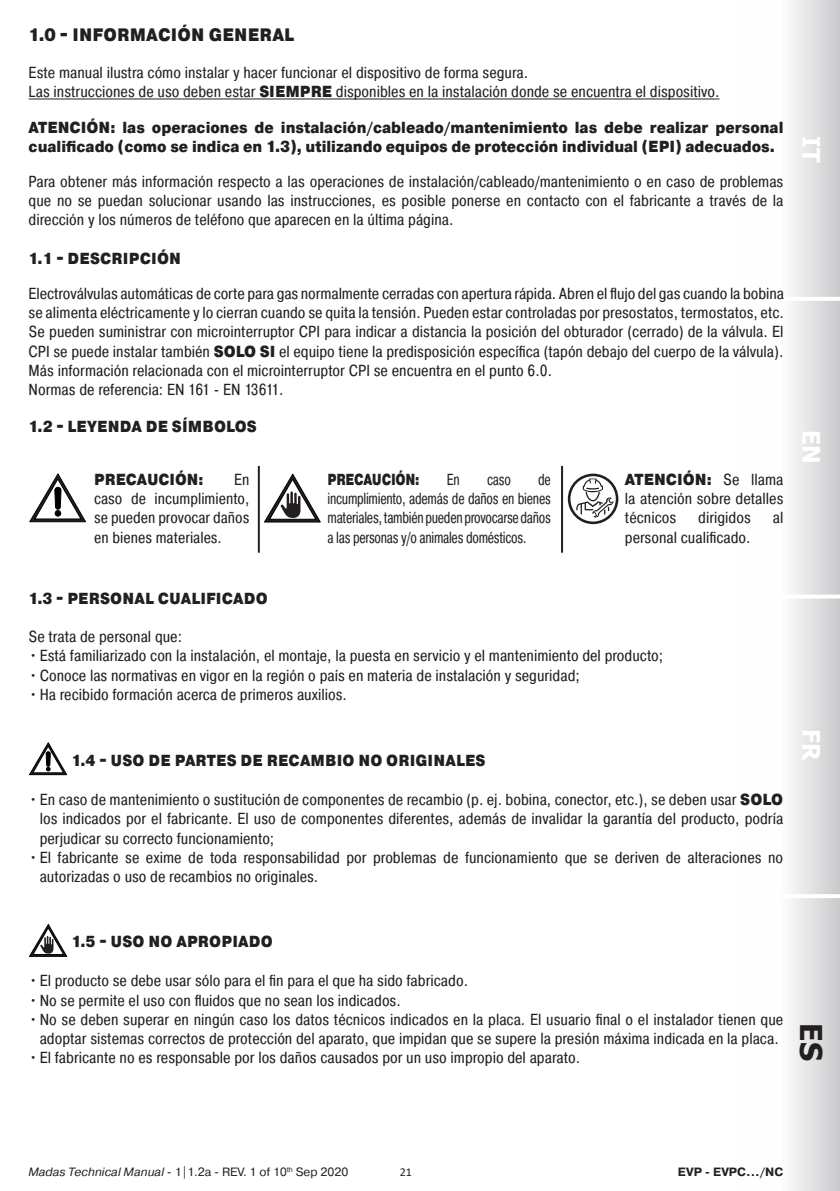
<style>
.page{position:relative;width:840px;height:1191px;background:#fff}
.page>*{position:absolute;margin:0;border:0;box-sizing:border-box;transform-origin:0 0}
.t1{font:700 30px "Tahoma";color:#231f20}
.t2{font:700 24px "Tahoma";color:#fff}
.t3{font:900 18px "Pragmatica Cond";letter-spacing:.01em;color:#231f20}
.t4{font:16px/19.2px "Pragmatica Cond";color:#231f20;text-align:justify}
.t5{font:900 16px/19.2px "Pragmatica Cond";color:#231f20}
.t6{font:16px/19.2px "Pragmatica Cond";color:#231f20;text-align:justify;scale:.85 1}
.t7{font:900 16px "Pragmatica Cond";letter-spacing:-.02em;color:#231f20;scale:.85 1}
.t8{font:12px "Pragmatica";color:#231f20}
.t9{font:700 12px "Pragmatica";color:#231f20}
.t10{font:12px "Calibri";color:#231f20}
.s1{font-weight:900}
.s2{font-style:italic}
</style>
<div class="page">
<div style="left:734px;top:0;width:105px;height:1191px;background:linear-gradient(to right,#fff,#d5d5d7)"></div>
<hr style="left:743px;top:297px;width:96px;height:4px;background:#fff">
<hr style="left:740px;top:594px;width:99px;height:4px;background:#fff">
<hr style="left:740px;top:894px;width:99px;height:4px;background:#fff">
<hr style="left:29px;top:99px;width:690px;height:1px;background:#231f20">
<svg style="left:30px;top:474px;width:55px;height:48px"></svg>
<svg style="left:264px;top:474px;width:56px;height:48px"></svg>
<svg style="left:567px;top:473px;width:51px;height:51px"></svg>
<svg style="left:570px;top:476px;width:45px;height:45px"></svg>
<svg style="left:576px;top:478px;width:37px;height:39px"></svg>
<hr style="left:258px;top:466px;width:2px;height:87px;background:#231f20">
<hr style="left:560px;top:466px;width:2px;height:87px;background:#231f20">
<svg style="left:29px;top:742px;width:38px;height:32px"></svg>
<div style="left:46px;top:751px;width:4px;height:15px;border:1px solid #000001;border-radius:2px"></div>
<svg style="left:29px;top:924px;width:38px;height:32px"></svg>
<p class="t3" style="left:29px;top:23px;width:267px">1.0 - INFORMACIÓN GENERAL</p>
<p class="t4" style="left:29px;top:63px;width:500px">Este manual ilustra cómo instalar y hacer funcionar el dispositivo de forma segura.</p>
<p class="t4" style="left:29px;top:82px;width:692px">Las instrucciones de uso deben estar <span class="s1">SIEMPRE</span> disponibles en la instalación donde se encuentra el dispositivo.</p>
<p class="t5" style="left:29px;top:118px;width:756px">ATENCIÓN: las operaciones de instalación/cableado/mantenimiento las debe realizar personal cualificado (como se indica en 1.3), utilizando equipos de protección individual (EPI) adecuados.</p>
<p class="t4" style="left:29px;top:172px;width:756px">Para obtener más información respecto a las operaciones de instalación/cableado/mantenimiento o en caso de problemas que no se puedan solucionar usando las instrucciones, es posible ponerse en contacto con el fabricante a través de la dirección y los números de teléfono que aparecen en la última página.</p>
<p class="t5" style="left:29px;top:249px;width:154px">1.1 - DESCRIPCIÓN</p>
<p class="t4" style="left:29px;top:284px;width:756px">Electroválvulas automáticas de corte para gas normalmente cerradas con apertura rápida. Abren el flujo del gas cuando la bobina se alimenta eléctricamente y lo cierran cuando se quita la tensión. Pueden estar controladas por presostatos, termostatos, etc.</p>
<p class="t4" style="left:29px;top:322px;width:755px">Se pueden suministrar con microinterruptor CPI para indicar a distancia la posición del obturador (cerrado) de la válvula. El CPI se puede instalar también <span class="s1">SOLO SI</span> el equipo tiene la predisposición específica (tapón debajo del cuerpo de la válvula).<br>Más información relacionada con el microinterruptor CPI se encuentra en el punto 6.0.</p>
<p class="t4" style="left:29px;top:380px;width:256px">Normas de referencia: EN 161 - EN 13611.</p>
<p class="t5" style="left:29px;top:417px;width:230px">1.2 - LEYENDA DE SÍMBOLOS</p>
<p class="t4" style="left:624px;top:470px;width:160px"><span class="s1">ATENCIÓN:</span> Se llama la atención sobre detalles técnicos</p>
<p class="t5" style="left:94px;top:470px;width:111px">PRECAUCIÓN:</p>
<p class="t7" style="left:327px;top:469px;width:110px">PRECAUCIÓN:</p>
<p class="t6" style="left:446px;top:470px;width:17px">En</p>
<p class="t6" style="left:487px;top:470px;width:29px">caso</p>
<p class="t4" style="left:94px;top:470px;width:156px;text-indent:140px">En caso de incumplimiento, se pueden provocar daños en bienes materiales.</p>
<p class="t6" style="left:327px;top:470px;width:264px;text-indent:210px">de incumplimiento, además de daños en bienes materiales, también pueden provocarse daños a las personas y/o animales domésticos.</p>
<p class="t4" style="left:697px;top:508px;width:54px">dirigidos</p>
<p class="t4" style="left:772px;top:508px;width:12px">al</p>
<p class="t4" style="left:624px;top:527px;width:127px">personal cualificado.</p>
<p class="t5" style="left:28px;top:589px;width:241px">1.3 - PERSONAL CUALIFICADO</p>
<p class="t4" style="left:28px;top:627px;width:155px">Se trata de personal que:</p>
<p class="t4" style="left:28px;top:646px;width:636px">•Está familiarizado con la instalación, el montaje, la puesta en servicio y el mantenimiento del producto;</p>
<p class="t4" style="left:28px;top:665px;width:552px">•Conoce las normativas en vigor en la región o país en materia de instalación y seguridad;</p>
<p class="t4" style="left:28px;top:684px;width:320px">•Ha recibido formación acerca de primeros auxilios.</p>
<p class="t5" style="left:71px;top:751px;width:415px">1.4 - USO DE PARTES DE RECAMBIO NO ORIGINALES</p>
<p class="t4" style="left:40px;top:790px;width:744px;text-indent:-11px">•En caso de mantenimiento o sustitución de componentes de recambio (p. ej. bobina, conector, etc.), se deben usar <span class="s1">SOLO </span>los indicados por el fabricante. El uso de componentes diferentes, además de invalidar la garantía del producto, podría perjudicar su correcto funcionamiento;</p>
<p class="t4" style="left:40px;top:847px;width:744px;text-indent:-11px">•El fabricante se exime de toda responsabilidad por problemas de funcionamiento que se deriven de alteraciones no autorizadas o uso de recambios no originales.</p>
<h2 class="t2" style="left:827px;top:136px;width:28px;rotate:90deg">IT</h2>
<h2 class="t2" style="left:827px;top:430px;width:35px;rotate:90deg">EN</h2>
<h2 class="t2" style="left:827px;top:728px;width:33px;rotate:90deg">FR</h2>
<p class="t5" style="left:71px;top:932px;width:202px">1.5 - USO NO APROPIADO</p>
<p class="t4" style="left:28px;top:971px;width:441px">•El producto se debe usar sólo para el fin para el que ha sido fabricado.</p>
<p class="t4" style="left:28px;top:990px;width:374px">•No se permite el uso con fluidos que no sean los indicados.</p>
<p class="t4" style="left:28px;top:1009px;width:756px;text-align:center">•No se deben superar en ningún caso los datos técnicos indicados en la placa. El usuario final o el instalador tienen que adoptar sistemas correctos de protección del aparato, que impidan que se supere la presión máxima indicada en la placa.</p>
<p class="t4" style="left:28px;top:1048px;width:553px">•El fabricante no es responsable por los daños causados por un uso impropio del aparato.</p>
<h1 class="t1" style="left:831px;top:1023px;width:39px;rotate:90deg">ES</h1>
<p class="t8" style="left:28px;top:1164px;width:321px"><span class="s2">Madas Technical Manual</span> - 1|1.2a - REV. 1 of 10<sup>th</sup> Sep 2020</p>
<p class="t9" style="left:677px;top:1164px;width:107px">EVP - EVPC.../NC</p>
<p class="t10" style="left:399px;top:1163px;width:14px">21</p>
</div>
